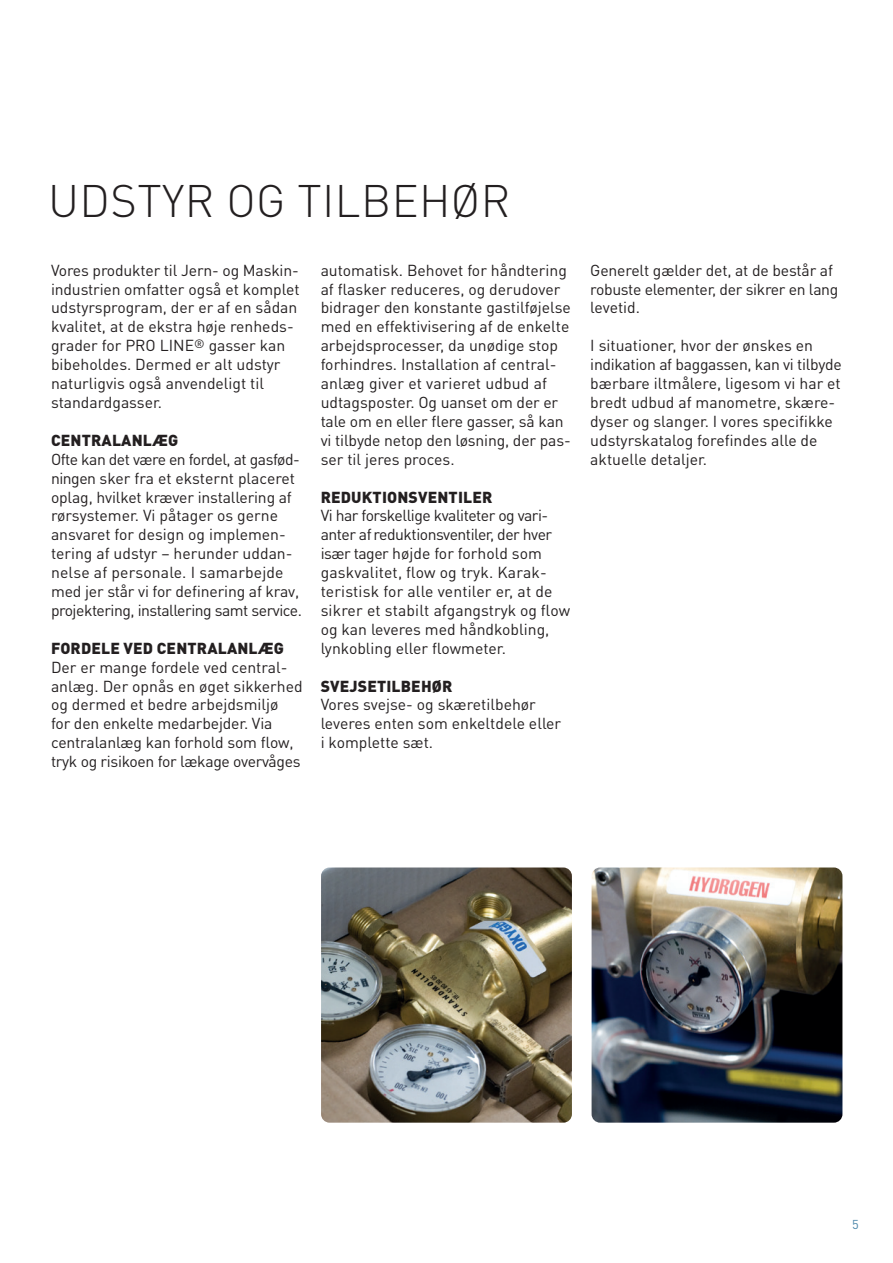
<style>
.page{position:relative;width:893px;height:1263px;background:#fff}
.page>*{position:absolute;margin:0;border:0;box-sizing:border-box;transform-origin:0 0}
.t1{font:300 45px "DIN Pro";letter-spacing:.01em;color:#231f20}
.t2{font:15.75px/18.9px "DIN Pro";color:#231f20}
.t3{font:15.75px/18.9px "DIN Pro";letter-spacing:-.02em;color:#231f20}
.t4{font:900 15.75px "DIN Pro";letter-spacing:.01em;color:#231f20}
.t5{font:12.75px "DIN Pro";color:#4c87aa}
</style>
<div class="page">
<img style="left:321px;top:867px;width:251px;height:256px">
<img style="left:592px;top:867px;width:250px;height:256px">
<h1 class="t1" style="left:48px;top:170px;width:464px">UDSTYR OG TILBEHØR</h1>
<p class="t2" style="left:51px;top:260px;width:250px">Vores produkter til Jern- og Maskin&shy;industrien omfatter også et komplet udstyrsprogram, der er af en sådan kvalitet, at de ekstra høje renheds&shy;grader for PRO LINE<sup>®</sup> gasser kan bibeholdes. Dermed er alt udstyr naturligvis også anvendeligt til standardgasser.</p>
<p class="t4" style="left:51px;top:429px;width:129px">CENTRALANLÆG</p>
<p class="t2" style="left:51px;top:449px;width:253px">Ofte kan det være en fordel, at gasfød&shy;ningen sker fra et eksternt placeret oplag, hvilket kræver installering af rørsystemer. Vi påtager os gerne ansvaret for design og implemen&shy;tering af udstyr – herunder uddan&shy;nelse af personale. I samarbejde med jer står vi for definering af krav, projektering, installering samt service.</p>
<p class="t4" style="left:51px;top:637px;width:235px">FORDELE VED CENTRALANLÆG</p>
<p class="t2" style="left:51px;top:657px;width:253px">Der er mange fordele ved central&shy;anlæg. Der opnås en øget sikkerhed og dermed et bedre arbejdsmiljø<br>for den enkelte medarbejder. Via centralanlæg kan forhold som flow, tryk og risikoen for lækage overvåges</p>
<p class="t2" style="left:321px;top:260px;width:252px">automatisk. Behovet for håndtering af flasker reduceres, og derudover bidrager den konstante gastilføjelse med en effektivisering af de enkelte arbejdsprocesser, da unødige stop forhindres. Installation af central&shy;anlæg giver et varieret udbud af udtagsposter. Og uanset om der er tale om en eller flere gasser, så kan vi tilbyde netop den løsning, der pas&shy;ser til jeres proces.</p>
<p class="t4" style="left:321px;top:486px;width:173px">REDUKTIONSVENTILER</p>
<p class="t2" style="left:321px;top:506px;width:251px">Vi har forskellige kvaliteter og vari&shy;anter af reduktionsventiler, der hver især tager højde for forhold som gaskvalitet, flow og tryk. Karak&shy;teristisk for alle ventiler er, at de sikrer et stabilt afgangstryk og flow og kan leveres med håndkobling, lynkobling eller flowmeter.</p>
<p class="t4" style="left:321px;top:675px;width:133px">SVEJSETILBEHØR</p>
<p class="t2" style="left:321px;top:695px;width:242px">Vores svejse- og skæretilbehør leveres enten som enkeltdele eller i komplette sæt.</p>
<p class="t3" style="left:590px;top:260px;width:250px">Generelt gælder det, at de består af robuste elementer, der sikrer en lang levetid.</p>
<p class="t2" style="left:590px;top:335px;width:253px">I situationer, hvor der ønskes en indikation af baggassen, kan vi tilbyde bærbare iltmålere, ligesom vi har et bredt udbud af manometre, skære&shy;dyser og slanger. I vores specifikke udstyrskatalog forefindes alle de aktuelle detaljer.</p>
<p class="t5" style="left:852px;top:1216px;width:8px">5</p>
</div>
